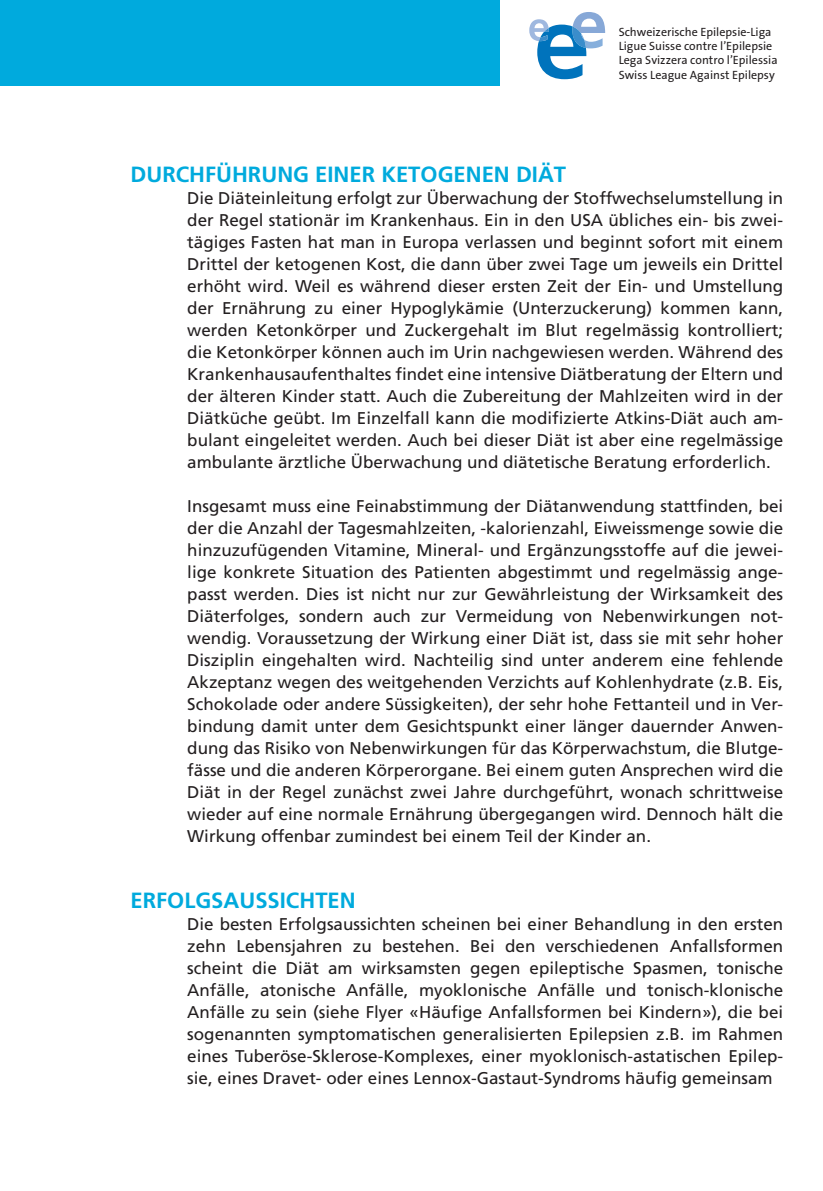
<style>
.page{position:relative;width:823px;height:1191px;background:#fff}
.page>*{position:absolute;margin:0;border:0;box-sizing:border-box;transform-origin:0 0}
.t1{font:700 22px "Frutiger";color:#0ad}
.t2{font:17px/22px "Frutiger";color:#231f20;text-align:justify}
.t3{font:12px/14.4px "The Sans B W5 Plain";color:#231f20}
</style>
<div class="page">
<div style="left:0;top:0;width:499px;height:85px;background:#0ad"></div>
<hr style="left:822px;top:1106px;width:1px;height:85px;background:#0ad">
<svg style="left:529px;top:12px;width:75px;height:67px"></svg>
<p class="t3" style="left:618px;top:24px;width:160px">Schweizerische Epilepsie-Liga<br>Ligue Suisse contre l’Epilepsie<br>Lega Svizzera contro l’Epilessia<br>Swiss League Against Epilepsy</p>
<p class="t1" style="left:130px;top:161px;width:437px">DURCHFÜHRUNG EINER KETOGENEN DIÄT</p>
<p class="t2" style="left:187px;top:187px;width:597px">Die Diäteinleitung erfolgt zur Überwachung der Stoffwechselumstellung in der Regel stationär im Krankenhaus. Ein in den USA übliches ein- bis zwei&shy;tägiges Fasten hat man in Europa verlassen und beginnt sofort mit einem Drittel der ketogenen Kost, die dann über zwei Tage um jeweils ein Drittel erhöht wird. Weil es während dieser ersten Zeit der Ein- und Umstellung der Ernährung zu einer Hypoglykämie (Unterzuckerung) kommen kann, werden Ketonkörper und Zuckergehalt im Blut regelmässig kontrolliert; die Ketonkörper können auch im Urin nachgewiesen werden. Während des Krankenhausaufenthaltes findet eine intensive Diätberatung der Eltern und der älteren Kinder statt. Auch die Zubereitung der Mahlzeiten wird in der Diätküche geübt. Im Einzelfall kann die modifizierte Atkins-Diät auch am&shy;bulant eingeleitet werden. Auch bei dieser Diät ist aber eine regelmässige ambulante ärztliche Überwachung und diätetische Beratung erforderlich.</p>
<p class="t2" style="left:187px;top:495px;width:597px">Insgesamt muss eine Feinabstimmung der Diätanwendung stattfinden, bei der die Anzahl der Tagesmahlzeiten, -kalorienzahl, Eiweissmenge sowie die hinzuzufügenden Vitamine, Mineral- und Ergänzungsstoffe auf die jewei&shy;lige konkrete Situation des Patienten abgestimmt und regelmässig ange&shy;passt werden. Dies ist nicht nur zur Gewährleistung der Wirksamkeit des Diäterfolges, sondern auch zur Vermeidung von Nebenwirkungen not&shy;wendig. Voraussetzung der Wirkung einer Diät ist, dass sie mit sehr hoher Disziplin eingehalten wird. Nachteilig sind unter anderem eine fehlende Akzeptanz wegen des weitgehenden Verzichts auf Kohlenhydrate (z.B. Eis, Schokolade oder andere Süssigkeiten), der sehr hohe Fettanteil und in Ver&shy;bindung damit unter dem Gesichtspunkt einer länger dauernder Anwen&shy;dung das Risiko von Nebenwirkungen für das Körperwachstum, die Blutge&shy;fässe und die anderen Körperorgane. Bei einem guten Ansprechen wird die Diät in der Regel zunächst zwei Jahre durchgeführt, wonach schrittweise wieder auf eine normale Ernährung übergegangen wird. Dennoch hält die Wirkung offenbar zumindest bei einem Teil der Kinder an.</p>
<p class="t1" style="left:130px;top:887px;width:226px">ERFOLGSAUSSICHTEN</p>
<p class="t2" style="left:187px;top:913px;width:597px">Die besten Erfolgsaussichten scheinen bei einer Behandlung in den ersten zehn Lebensjahren zu bestehen. Bei den verschiedenen Anfallsformen scheint die Diät am wirksamsten gegen epileptische Spasmen, tonische Anfälle, atonische Anfälle, myoklonische Anfälle und tonisch-klonische Anfälle zu sein (siehe Flyer «Häufige Anfallsformen bei Kindern»), die bei sogenannten symptomatischen generalisierten Epilepsien z.B. im Rahmen eines Tuberöse-Sklerose-Komplexes, einer myoklonisch-astatischen Epilep&shy;sie, eines Dravet- oder eines Lennox-Gastaut-Syndroms häufig gemeinsam</p>
</div>
